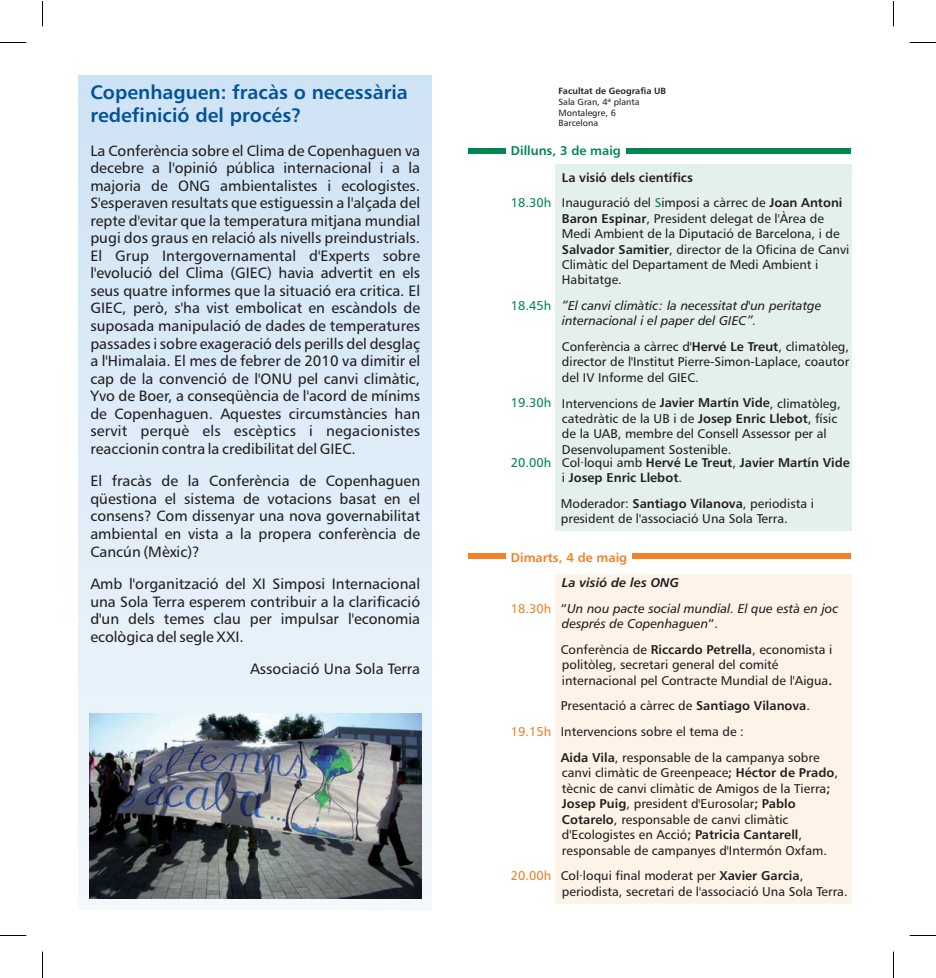
<style>
.page{position:relative;width:936px;height:978px;background:#fff}
.page>*{position:absolute;margin:0;border:0;box-sizing:border-box;transform-origin:0 0}
.t1{font:19.5px/23px "Humanist 777 BT Roman B Bold";color:#01529a}
.t2{font:15px/17.5px "Humanist 777 BT Roman B";color:#231f20;text-align:justify}
.t3{font:12.75px/15.5px "Humanist 777 BT Roman B";color:#231f20}
.t4{font:italic 12.75px/15.5px "Humanist 777 BT Roman B Normal";color:#231f20}
.t5{font:12.75px "Humanist 777 BT Roman B Bold";color:#231f20}
.t6{font:12.75px "Humanist 777 BT Roman B";color:#008751}
.t7{font:12.75px "Humanist 777 BT Roman B";color:#f48026}
.t8{font:italic 12.75px "Humanist 777 BT Roman B Bold";color:#231f20}
.t9{font:12.75px "Humanist 777 BT Roman B Bold";color:#008751}
.t10{font:12.75px "Humanist 777 BT Roman B Bold";color:#f48026}
.t11{font:9px/10.8px "Humanist 777 BT Roman B";color:#231f20}
.t12{font:9px "Humanist 777 BT Roman B Bold";color:#231f20}
.s1{font-family:"Humanist 777 BT Roman B Bold"}
.s2{font-family:"Humanist 777 BT Roman B"}
.s3{font-family:"Humanist 777 BT Roman B";font-style:normal}
</style>
<div class="page">
<div style="left:79px;top:76px;width:353px;height:833px;background:linear-gradient(to bottom,#d4e9fa,#e3e9ee)"></div>
<div style="left:555px;top:574px;width:296px;height:330px;background:#fef3e9"></div>
<div style="left:555px;top:164px;width:296px;height:366px;background:#e4f1eb"></div>
<div style="left:468px;top:149px;width:37px;height:5px;background:#008751"></div>
<div style="left:626px;top:149px;width:224px;height:5px;background:#008751"></div>
<div style="left:468px;top:554px;width:37px;height:5px;background:#f48026"></div>
<div style="left:632px;top:554px;width:218px;height:5px;background:#f48026"></div>
<img style="left:89px;top:713px;width:332px;height:185px">
<svg style="left:42px;top:1px;width:1px;height:25px"></svg>
<svg style="left:42px;top:952px;width:1px;height:26px"></svg>
<svg style="left:893px;top:1px;width:1px;height:25px"></svg>
<svg style="left:893px;top:952px;width:1px;height:26px"></svg>
<svg style="left:0;top:42px;width:26px;height:1px"></svg>
<svg style="left:909px;top:42px;width:25px;height:1px"></svg>
<svg style="left:0;top:935px;width:26px;height:1px"></svg>
<svg style="left:909px;top:935px;width:25px;height:1px"></svg>
<h1 class="t1" style="left:90px;top:81px;width:319px">Copenhaguen: fracàs o necessària redefinició del procés?</h1>
<p class="t2" style="left:90px;top:142px;width:331px">La Conferència sobre el Clima de Copenhaguen va decebre a l'opinió pública internacional i a la majoria de ONG ambientalistes i ecologistes.<br>S'esperaven resultats que estiguessin a l'alçada del repte d'evitar que la temperatura mitjana mundial pugi dos graus en relació als nivells preindustrials.<br>El Grup Intergovernamental d'Experts sobre l'evolució del Clima (GIEC) havia advertit en els seus quatre informes que la situació era critica. El GIEC, però, s'ha vist embolicat en escàndols de suposada manipulació de dades de temperatures passades i sobre exageració dels perills del desglaç a l'Himalaia. El mes de febrer de 2010 va dimitir el cap de la convenció de l'ONU pel canvi climàtic, Yvo de Boer, a conseqüència de l'acord de mínims de Copenhaguen. Aquestes circumstàncies han servit perquè els escèptics i negacionistes reaccionin contra la credibilitat del GIEC.</p>
<p class="t2" style="left:90px;top:472px;width:331px">El fracàs de la Conferència de Copenhaguen qüestiona el sistema de votacions basat en el consens? Com dissenyar una nova governabilitat ambiental en vista a la propera conferència de Cancún (Mèxic)?</p>
<p class="t2" style="left:90px;top:575px;width:331px">Amb l'organització del XI Simposi Internacional una Sola Terra esperem contribuir a la clarificació d'un dels temes clau per impulsar l'economia ecològica del segle XXI.</p>
<p class="t2" style="left:250px;top:660px;width:172px">Associació Una Sola Terra</p>
<p class="t12" style="left:558px;top:86px;width:109px">Facultat de Geografia UB</p>
<p class="t11" style="left:558px;top:96px;width:82px">Sala Gran, 4ª planta<br>Montalegre, 6<br>Barcelona</p>
<p class="t9" style="left:511px;top:143px;width:111px">Dilluns, 3 de maig</p>
<p class="t5" style="left:562px;top:170px;width:132px">La visió dels científics</p>
<p class="t6" style="left:511px;top:195px;width:42px">18.30h</p>
<p class="t6" style="left:654px;top:195px;width:8px">S</p>
<p class="t3" style="left:562px;top:195px;width:289px">Inauguració del imposi a càrrec de <span class="s1">Joan Antoni Baron Espinar</span>, President delegat de l'Àrea de Medi Ambient de la Diputació de Barcelona, i de <span class="s1">Salvador Samitier</span>, director de la Oficina de Canvi Climàtic del Departament de Medi Ambient i Habitatge.</p>
<p class="t6" style="left:511px;top:298px;width:42px">18.45h</p>
<p class="t6" style="left:511px;top:396px;width:42px">19.30h</p>
<p class="t6" style="left:511px;top:455px;width:42px">20.00h</p>
<p class="t4" style="left:562px;top:299px;width:261px">“El canvi climàtic: la necessitat d'un peritatge internacional i el paper del GIEC”.</p>
<p class="t3" style="left:562px;top:339px;width:289px;text-align:justify">Conferència a càrrec d'<span class="s1">Hervé Le Treut</span>, climatòleg, director de l'Institut Pierre-Simon-Laplace, coautor del IV Informe del GIEC.</p>
<p class="t3" style="left:562px;top:395px;width:280px">Intervencions de <span class="s1">Javier Martín Vide</span>, climatòleg, catedràtic de la UB i de <span class="s1">Josep Enric Llebot</span>, físic de la UAB, membre del Consell Assessor per al Desenvolupament Sostenible.</p>
<p class="t5" style="left:562px;top:455px;width:289px"><span class="s2">Col·loqui amb</span> Hervé Le Treut Javier Martín Vide</p>
<p class="t3" style="left:732px;top:454px;width:5px">,</p>
<p class="t5" style="left:562px;top:470px;width:122px"><span class="s2">i</span> Josep Enric Llebot<span class="s2">.</span></p>
<p class="t3" style="left:561px;top:496px;width:255px">Moderador: <span class="s1">Santiago Vilanova</span>, periodista i president de l'associació Una Sola Terra.</p>
<p class="t10" style="left:511px;top:550px;width:118px">Dimarts, 4 de maig</p>
<p class="t7" style="left:511px;top:601px;width:42px">18.30h</p>
<p class="t8" style="left:562px;top:575px;width:119px">La visió de les ONG</p>
<p class="t4" style="left:561px;top:602px;width:279px"><span class="s3">“</span>Un nou pacte social mundial. El que està en joc després de Copenhaguen<span class="s3">”.</span></p>
<p class="t3" style="left:561px;top:642px;width:273px">Conferència de <span class="s1">Riccardo Petrella</span>, economista i politòleg, secretari general del comité internacional pel Contracte Mundial de l'Aigua<span class="s1">.</span></p>
<p class="t3" style="left:561px;top:693px;width:260px;line-height:25.7px">Presentació a càrrec de <span class="s1">Santiago Vilanova</span>.<br>Intervencions sobre el tema de :<br><span class="s1">Aida Vila</span>, responsable de la campanya sobre</p>
<p class="t3" style="left:562px;top:765px;width:277px">canvi climàtic de Greenpeace<span class="s1">; Héctor de Prado</span>, tècnic de canvi climàtic de Amigos de la Tierra<span class="s1">; Josep Puig</span>, president d'Eurosolar<span class="s1">; Pablo Cotarelo</span>, responsable de canvi climàtic d'Ecologistes en Acció<span class="s1">; Patricia Cantarell</span>, responsable de campanyes d'Intermón Oxfam.</p>
<p class="t3" style="left:561px;top:868px;width:288px">Col·loqui final moderat per <span class="s1">Xavier Garcia</span>, periodista, secretari de l'associació Una Sola Terra.</p>
<p class="t7" style="left:511px;top:724px;width:42px">19.15h</p>
<p class="t7" style="left:511px;top:868px;width:42px">20.00h</p>
</div>
